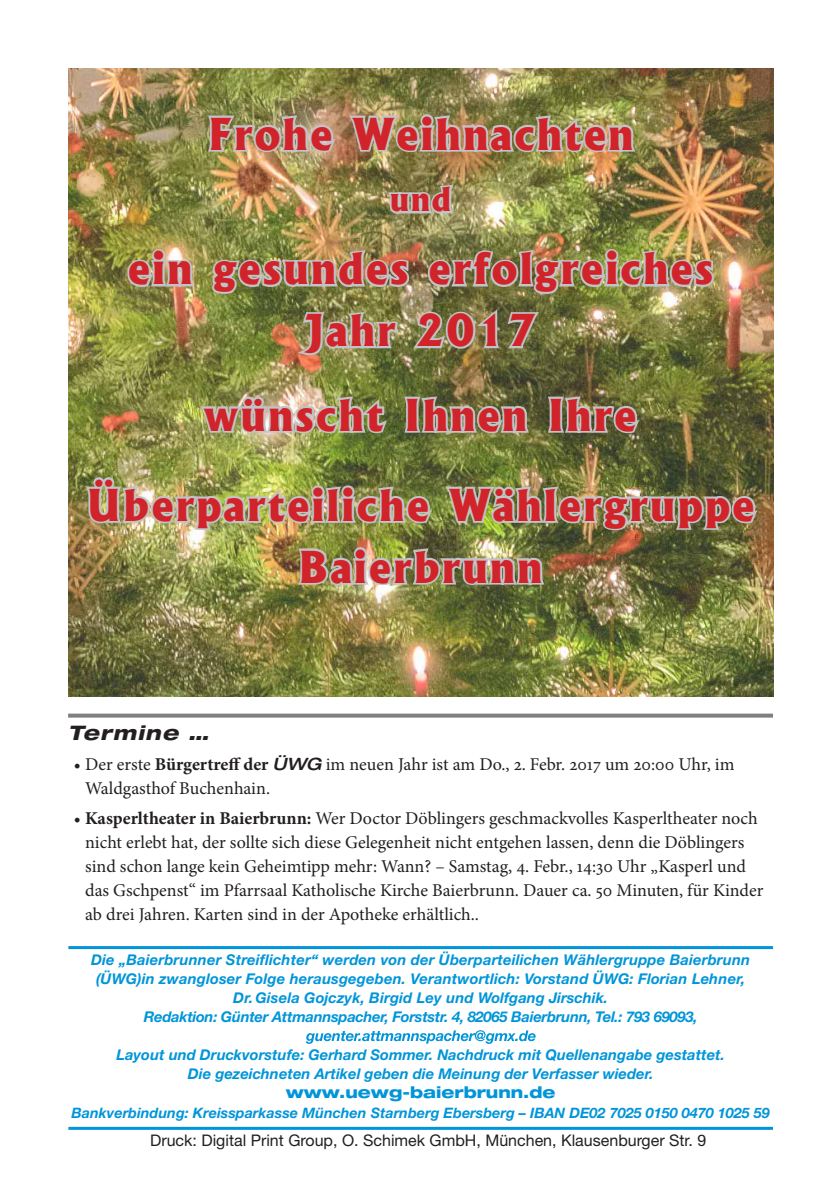
<style>
.page{position:relative;width:840px;height:1191px;background:#fff}
.page>*{position:absolute;margin:0;border:0;box-sizing:border-box;transform-origin:0 0}
.t1{font:800 42px/61.8px "Albertus";letter-spacing:.06em;color:#d1232a;text-align:center}
.t2{font:800 32px "Albertus";color:#d1232a}
.t3{font:italic 800 expanded 20px "Helvetica Neue";letter-spacing:.06em;color:#231f20}
.t4{font:18px/24px "Minion Pro";color:#231f20}
.t5{font:16px "Helvetica Neue";color:#231f20}
.t6{font:800 expanded 16px "Helvetica Neue";color:#0095d9}
.t7{font:italic 700 14.8px/19px "Helvetica Neue";color:#0095d9;text-align:center}
.t8{font:italic 700 14.4px "Helvetica Neue";color:#0095d9}
.s1{font-weight:700}
.s2{font-family:"Helvetica Neue";font-weight:500;font-style:italic;font-stretch:expanded;font-size:17px}
</style>
<div class="page">
<hr style="left:68px;top:946px;width:704px;height:3px;background:#0095d9">
<hr style="left:68px;top:1126px;width:704px;height:3px;background:#0095d9">
<svg style="left:305px;top:1030px;width:230px;height:14px"></svg>
<img style="left:68px;top:68px;width:704px;height:628px">
<svg style="left:68px;top:713px;width:704px;height:4px;background:#929292"></svg>
<img style="left:84px;top:68px;width:677px;height:629px">
<h1 class="t1" style="left:207px;top:103px;width:427px">Frohe Weihnachten</h1>
<h2 class="t2" style="left:390px;top:180px;width:62px">und</h2>
<h1 class="t1" style="left:128px;top:238px;width:586px">ein gesundes erfolgreiches<br>Jahr 2017</h1>
<h1 class="t1" style="left:87px;top:370px;width:668px;line-height:90px">wünscht Ihnen Ihre<br>Überparteiliche Wählergruppe</h1>
<h1 class="t1" style="left:298px;top:536px;width:245px">Baierbrunn</h1>
<p class="t3" style="left:68px;top:720px;width:142px">Termine …</p>
<p class="t4" style="left:85px;top:752px;width:650px;text-indent:-11px">• Der erste <span class="s1">Bürgertreff der</span> <span class="s2">ÜWG</span> im neuen Jahr ist am Do., 2. Febr. 2017 um 20:00 Uhr, im<br>Waldgasthof Buchenhain.</p>
<p class="t4" style="left:85px;top:806px;width:679px;text-indent:-11px">• <span class="s1">Kasperltheater in Baierbrunn:</span> Wer Doctor Döblingers geschmackvolles Kasperltheater noch nicht erlebt hat, der sollte sich diese Gelegenheit nicht entgehen lassen, denn die Döblingers sind schon lange kein Geheimtipp mehr: Wann? – Samstag, 4. Febr., 14:30 Uhr „Kasperl und das Gschpenst“ im Pfarrsaal Katholische Kirche Baierbrunn. Dauer ca. 50 Minuten, für Kinder ab drei Jahren. Karten sind in der Apotheke erhältlich..</p>
<p class="t7" style="left:91px;top:950px;width:660px">Die „Baierbrunner Streiflichter“ werden von der Überparteilichen Wählergruppe Baierbrunn (ÜWG)in zwangloser Folge herausgegeben. Verantwortlich: Vorstand ÜWG: Florian Lehner, Dr.Gisela Gojczyk, Birgid Ley und Wolfgang Jirschik.<br>Redaktion: Günter Attmannspacher, Forststr. 4, 82065 Baierbrunn, Tel.: 793 69093,</p>
<p class="t7" style="left:116px;top:1045px;width:609px">Layout und Druckvorstufe: Gerhard Sommer. Nachdruck mit Quellenangabe gestattet.<br>Die gezeichneten Artikel geben die Meinung der Verfasser wieder.</p>
<p class="t6" style="left:285px;top:1082px;width:271px">www.uewg-baierbrunn.de</p>
<p class="t8" style="left:71px;top:1104px;width:699px">Bankverbindung: Kreissparkasse München Starnberg Ebersberg – IBAN DE02 7025 0150 0470 1025 59</p>
<p class="t5" style="left:150px;top:1131px;width:557px">Druck: Digital Print Group, O. Schimek GmbH, München, Klausenburger Str. 9</p>
</div>
